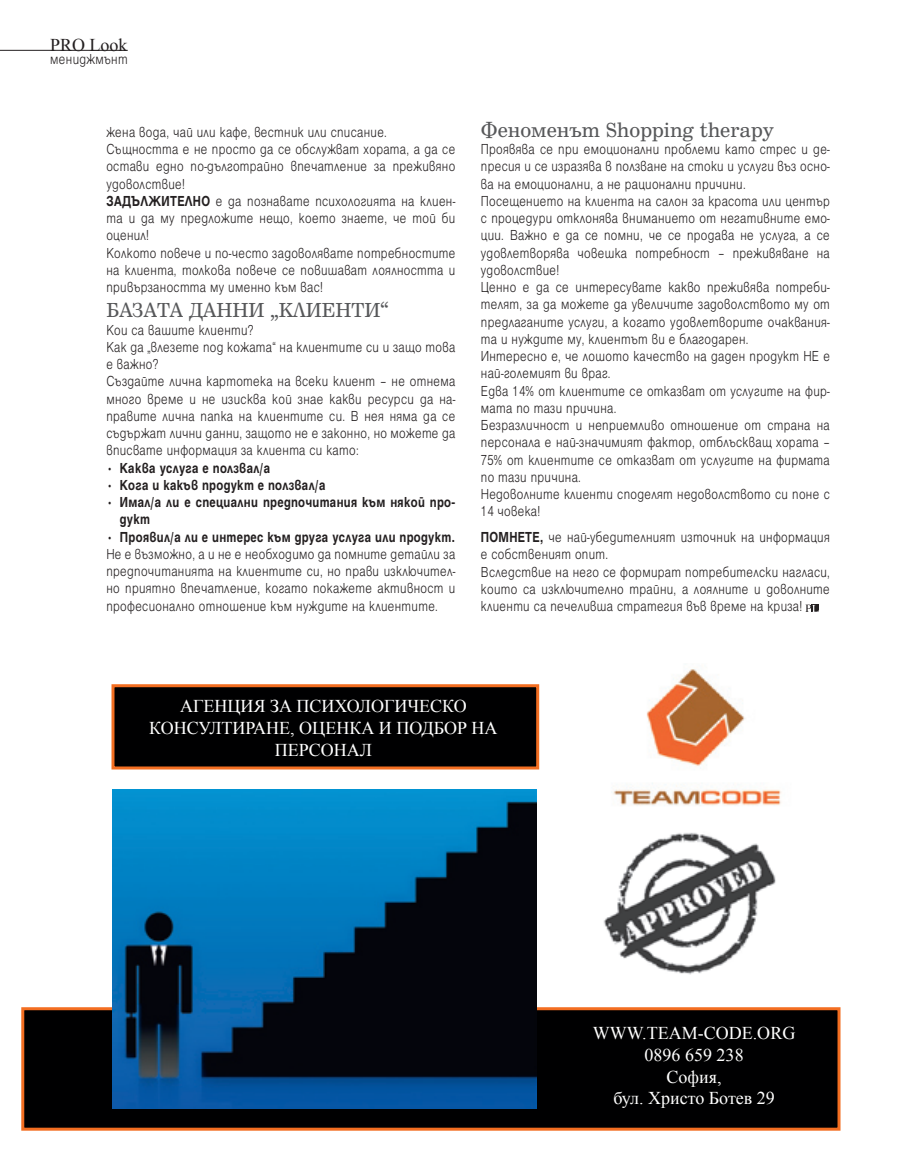
<style>
.page{position:relative;width:915px;height:1170px;background:#fff}
.page>*{position:absolute;margin:0;border:0;box-sizing:border-box;transform-origin:0 0}
.t1{font:21px "Sentry";color:#57585a}
.t2{font:18px/21.6px "Times New Roman";color:#fff;text-align:center}
.t3{font:18px "Times New Roman";color:#231f20}
.t4{font:300 15.6px/17.2px "Helen Bg";letter-spacing:.025em;color:#231f20;scale:.82 1}
.t5{font:700 15.6px/17.2px "Helen Bg";letter-spacing:.025em;color:#231f20;scale:.82 1}
.s1{font-weight:700}
</style>
<div class="page">
<img style="left:603px;top:832px;width:173px;height:143px">
<img style="left:613px;top:669px;width:169px;height:137px">
<div style="left:21px;top:1007px;width:819px;height:123px;background:#000001;border:3px solid #f36e21"></div>
<div style="left:111px;top:684px;width:428px;height:85px;background:#000001;border:3px solid #f36e21"></div>
<img style="left:112px;top:789px;width:424px;height:319px">
<hr style="left:0;top:50px;width:128px;height:1px;background:#231f20">
<svg style="left:805px;top:604px;width:13px;height:8px"></svg>
<p class="t3" style="left:50px;top:33px;width:79px">PRO Look</p>
<p class="t4" style="left:50px;top:51px;width:96px">мениджмънт</p>
<p class="t4" style="left:106px;top:123px;width:427px">жена вода, чай или кафе, вестник или списание.<br>Същността е не просто да се обслужват хората, а да се остави едно по-дълготрайно впечатление за преживяно удоволствие!<br><span class="s1">ЗАДЪЛЖИТЕЛНО</span> е да познавате психологията на клиен&shy;та и да му предложите нещо, което знаете, че той би оценил!<br>Колкото повече и по-често задоволявате потребностите на клиента, толкова повече се повишават лоялността и привързаността му именно към вас!</p>
<p class="t1" style="left:106px;top:299px;width:284px">БАЗАТА ДАННИ “КЛИЕНТИ”</p>
<p class="t4" style="left:106px;top:321px;width:427px">Кои са вашите клиенти?<br>Как да „влезете под кожата“ на клиентите си и защо това е важно?<br>Създайте лична картотека на всеки клиент – не отнема много време и не изисква кой знае какви ресурси да на&shy;правите лична папка на клиентите си. В нея няма да се съдържат лични данни, защото не е законно, но можете да вписвате информация за клиента си като:</p>
<p class="t5" style="left:106px;top:459px;width:201px">• Каква услуга е ползвал/а</p>
<p class="t5" style="left:106px;top:476px;width:269px">• Кога и какъв продукт е ползвал/а</p>
<p class="t5" style="left:120px;top:493px;width:410px;text-indent:-14px">• Имал/а ли е специални предпочитания към някой про&shy;дукт</p>
<p class="t4" style="left:106px;top:528px;width:427px;text-align:justify"><span class="s1">• Проявил/а ли е интерес към друга услуга или продукт.<br></span>Не е възможно, а и не е необходимо да помните детайли за предпочитанията на клиентите си, но прави изключител&shy;но приятно впечатление, когато покажете активност и професионално отношение към нуждите на клиентите.</p>
<p class="t1" style="left:480px;top:119px;width:294px">Феноменът Shopping therapy</p>
<p class="t4" style="left:480px;top:140px;width:427px">Проявява се при емоционални проблеми като стрес и де&shy;пресия и се изразява в ползване на стоки и услуги въз осно&shy;ва на емоционални, а не рационални причини.<br>Посещението на клиента на салон за красота или център с процедури отклонява вниманието от негативните емо&shy;ции. Важно е да се помни, че се продава не услуга, а се удовлетворява човешка потребност – преживяване на удоволствие!<br>Ценно е да се интересувате какво преживява потреби&shy;телят, за да можете да увеличите задоволството му от предлаганите услуги, а когато удовлетворите очаквания&shy;та и нуждите му, клиентът ви е благодарен.<br>Интересно е, че лошото качество на даден продукт НЕ е най-големият ви враг.<br>Едва 14% от клиентите се отказват от услугите на фир&shy;мата по тази причина.<br>Безразличност и неприемливо отношение от страна на персонала е най-значимият фактор, отблъскващ хората – 75% от клиентите се отказват от услугите на фирмата по тази причина.<br>Недоволните клиенти споделят недоволството си поне с 14 човека!</p>
<p class="t4" style="left:480px;top:528px;width:427px"><span class="s1">ПОМНЕТЕ,</span> че най-убедителният източник на информация е собственият опит.<br>Вследствие на него се формират потребителски нагласи, които са изключително трайни, а лоялните и доволните клиенти са печеливша стратегия във време на криза!</p>
<p class="t2" style="left:149px;top:695px;width:349px">АГЕНЦИЯ ЗА ПСИХОЛОГИЧЕСКО<br>КОНСУЛТИРАНЕ, ОЦЕНКА И ПОДБОР НА<br>ПЕРСОНАЛ</p>
<p class="t2" style="left:592px;top:1022px;width:204px">WWW.TEAM-CODE.ORG<br>0896 659 238<br>София,<br>бул. Христо Ботев 29</p>
</div>
